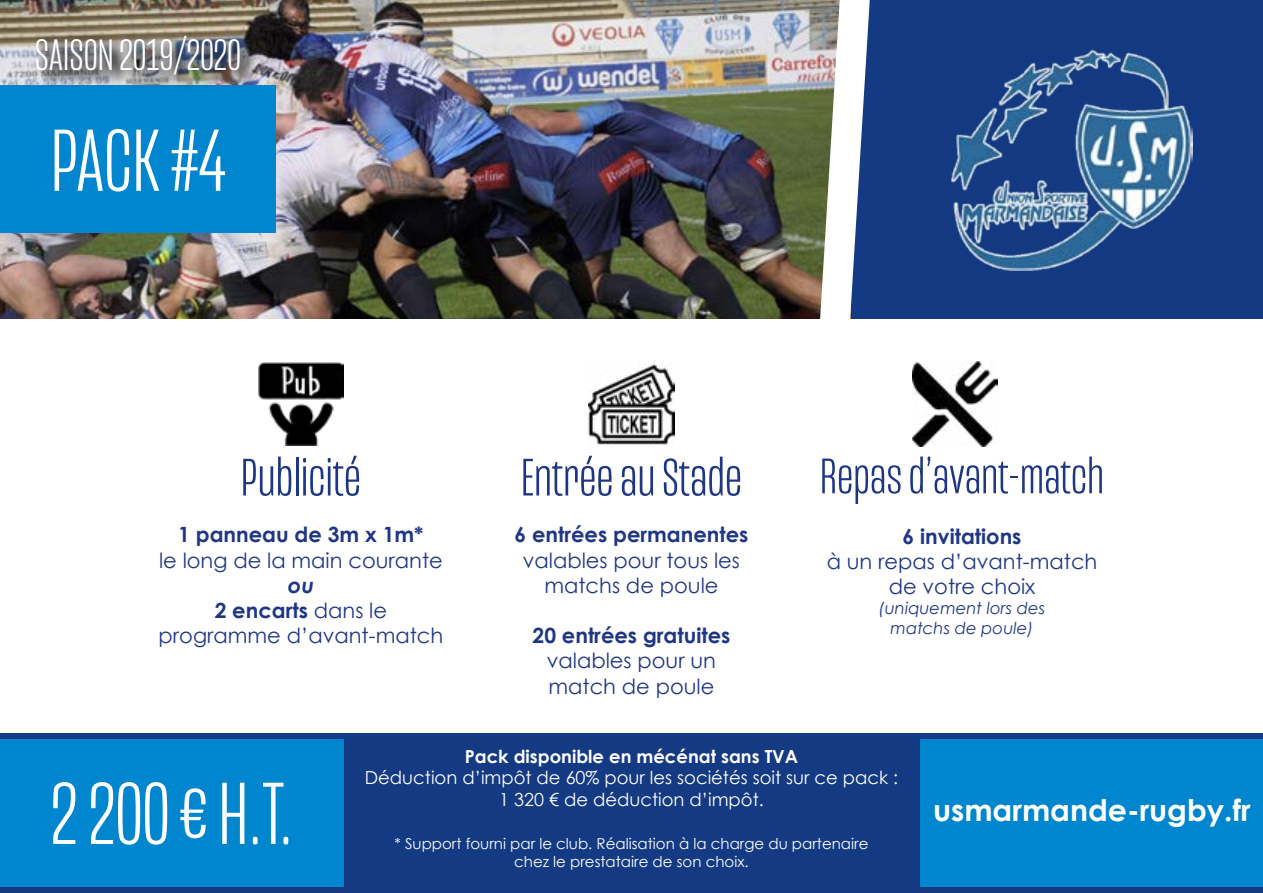
<style>
.page{position:relative;width:1263px;height:893px;background:#fff}
.page>*{position:absolute;margin:0;border:0;box-sizing:border-box;transform-origin:0 0}
.t1{font:300 90px "Mongoose";color:#fff}
.t2{font:300 54px "Mongoose";color:#1f3685}
.t3{font:300 51px "Mongoose";color:#1f3685}
.t4{font:300 45px "Mongoose";color:#fff}
.t5{font:700 30px "Century Gothic";color:#fff}
.t6{font:21px/25.2px "Century Gothic";color:#1f3685;text-align:center}
.t7{font:700 21px "Century Gothic";color:#1f3685}
.t8{font:18px/21.6px "Century Gothic";color:#fff;text-align:center}
.t9{font:700 18px "Century Gothic";color:#fff}
.t10{font:italic 16.5px/19.8px "Century Gothic";color:#1f3685;text-align:center}
.t11{font:15px/18px "Century Gothic";color:#fff;text-align:center}
.s1{font-weight:700;font-style:italic}
.s2{font-weight:700}
</style>
<div class="page">
<div style="left:0;top:0;width:1263px;height:319px;background:#143a84"></div>
<img style="left:0;top:0;width:803px;height:319px">
<svg style="left:803px;top:0;width:67px;height:319px;background:#a6acac"></svg>
<div style="left:0;top:86px;width:276px;height:147px;background:#0086ce"></div>
<div style="left:0;top:733px;width:1263px;height:160px;background:#143a84"></div>
<img style="left:951px;top:49px;width:241px;height:222px">
<img style="left:258px;top:363px;width:85px;height:82px">
<img style="left:589px;top:361px;width:85px;height:84px">
<img style="left:913px;top:361px;width:85px;height:85px">
<div style="left:0;top:740px;width:343px;height:147px;background:#0086ce"></div>
<div style="left:921px;top:740px;width:342px;height:147px;background:#0086ce"></div>
<div style="left:39px;top:39px;width:219px;height:54px;background:#000;opacity:.75"></div>
<div style="left:33px;top:29px;width:219px;height:54px;background:#000;opacity:.75"></div>
<h3 class="t4" style="left:35px;top:29px;width:208px">SAISON 2019/2020</h3>
<h1 class="t1" style="left:51px;top:109px;width:176px">PACK #4</h1>
<h2 class="t2" style="left:241px;top:446px;width:122px">Publicité</h2>
<p class="t7" style="left:178px;top:519px;width:247px">1 panneau de 3m x 1m*</p>
<p class="t6" style="left:159px;top:547px;width:285px">le long de la main courante</p>
<p class="t6" style="left:159px;top:572px;width:286px"><span class="s1">ou<br></span><span class="s2">2 encarts</span> dans le programme d’avant-match</p>
<h2 class="t2" style="left:521px;top:446px;width:223px">Entrée au Stade</h2>
<p class="t7" style="left:514px;top:519px;width:235px">6 entrées permanentes</p>
<p class="t6" style="left:523px;top:547px;width:219px">valables pour tous les matchs de poule</p>
<p class="t7" style="left:533px;top:619px;width:199px">20 entrées gratuites</p>
<p class="t6" style="left:547px;top:648px;width:171px;text-align:left">valables pour un match de poule</p>
<h3 class="t3" style="left:820px;top:447px;width:286px">Repas d’avant-match</h3>
<p class="t7" style="left:903px;top:520px;width:120px">6 invitations</p>
<p class="t6" style="left:827px;top:548px;width:272px">à un repas d’avant-match de votre choix</p>
<p class="t10" style="left:879px;top:598px;width:168px">(uniquement lors des matchs de poule)</p>
<h1 class="t1" style="left:51px;top:762px;width:243px">2 200 € H.T.</h1>
<p class="t9" style="left:465px;top:743px;width:335px">Pack disponible en mécénat sans TVA</p>
<p class="t8" style="left:365px;top:767px;width:535px">Déduction d’impôt de 60% pour les sociétés soit sur ce pack :<br>1 320 € de déduction d’impôt.</p>
<p class="t11" style="left:394px;top:835px;width:475px">* Support fourni par le club. Réalisation à la charge du partenaire chez le prestataire de son choix.</p>
<h3 class="t5" style="left:933px;top:787px;width:319px">usmarmande-rugby.fr</h3>
</div>
